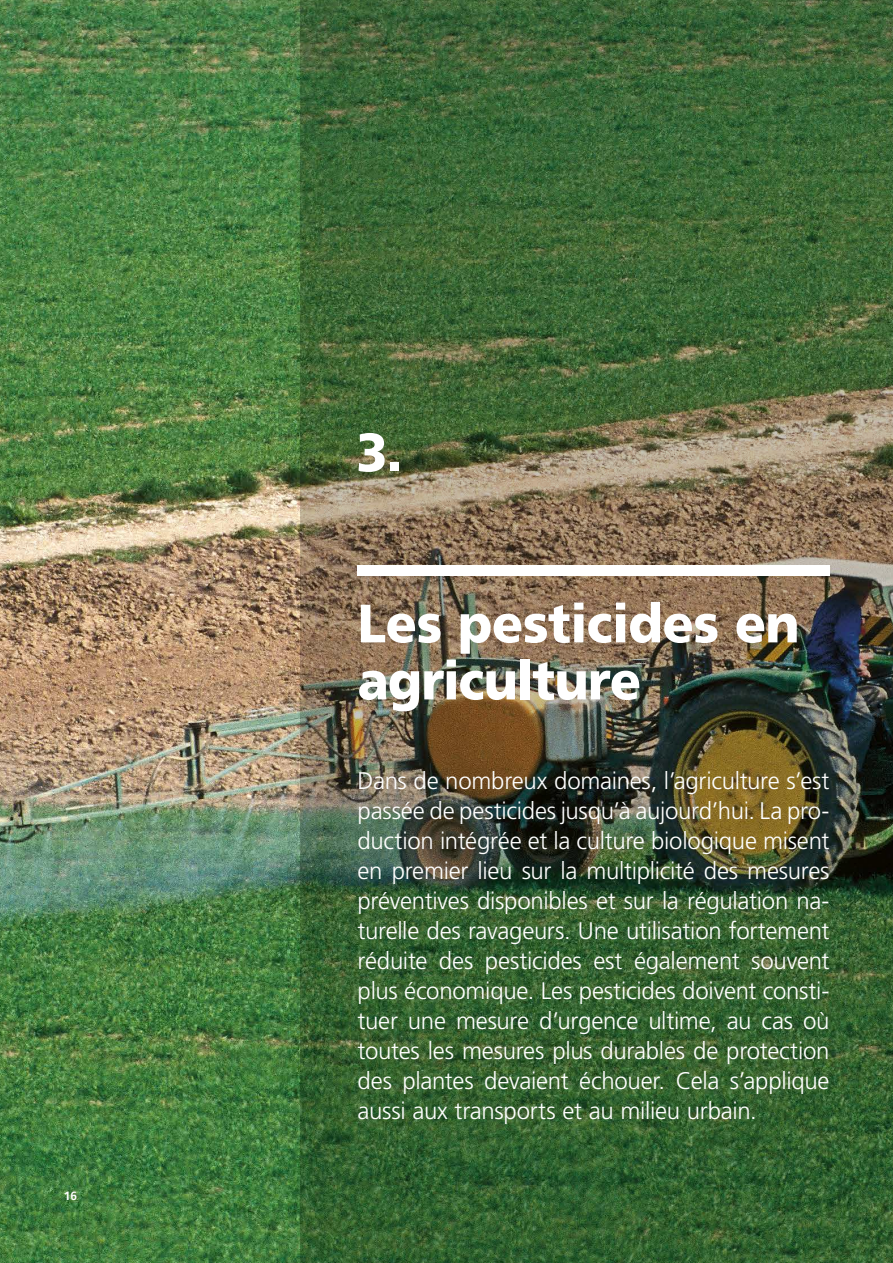
<style>
.page{position:relative;width:893px;height:1263px;background:#fff}
.page>*{position:absolute;margin:0;border:0;box-sizing:border-box;transform-origin:0 0}
.t1{font:900 54px/57px "Frutiger";letter-spacing:-.015em;color:#fff;scale:.95 1}
.t2{font:300 24px/30px "Frutiger";letter-spacing:-.01em;color:#fff;text-align:justify}
.t3{font:700 12px "Frutiger";color:#fff}
</style>
<div class="page">
<img style="left:0;top:0;width:300px;height:1263px">
<img style="left:300px;top:0;width:593px;height:1263px">
<div style="left:358px;top:565px;width:472px;height:11px;background:#fff"></div>
<p class="t3" style="left:64px;top:1188px;width:15px">16</p>
<h1 class="t1" style="left:356px;top:424px;width:50px">3.</h1>
<h1 class="t1" style="left:358px;top:595px;width:467px">Les pesticides en agriculture</h1>
<p class="t2" style="left:358px;top:766px;width:474px">Dans de nombreux domaines, l’agriculture s’est passée de pesticides jusqu’à aujourd’hui. La pro&shy;duction intégrée et la culture biologique misent en premier lieu sur la multiplicité des mesures préventives disponibles et sur la régulation na&shy;turelle des ravageurs. Une utilisation fortement réduite des pesticides est également souvent plus économique. Les pesticides doivent consti&shy;tuer une mesure d’urgence ultime, au cas où toutes les mesures plus durables de protection des plantes devaient échouer. Cela s’applique aussi aux transports et au milieu urbain.</p>
</div>
